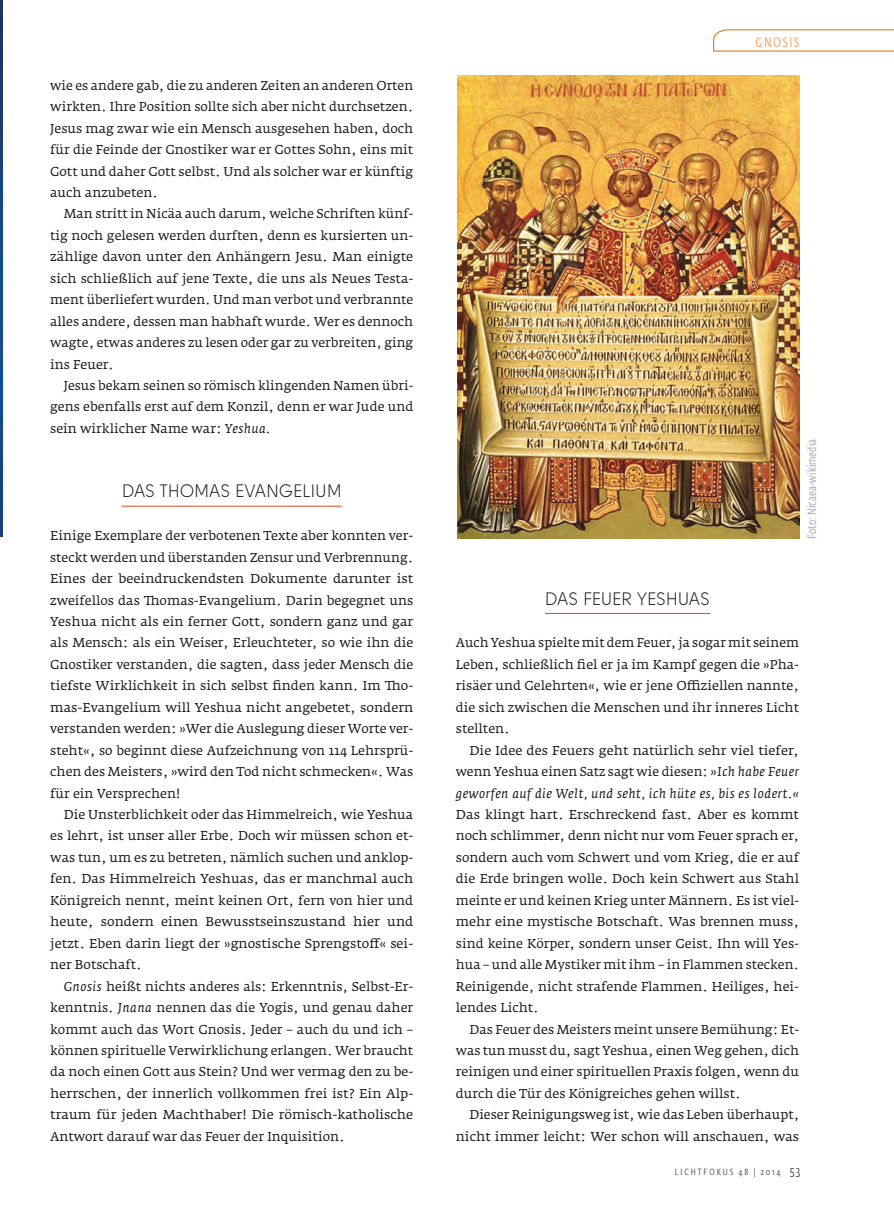
<style>
.page{position:relative;width:894px;height:1211px;background:#fff}
.page>*{position:absolute;margin:0;border:0;box-sizing:border-box;transform-origin:0 0}
.t1{font:18px "Solomon";letter-spacing:-.01em;color:#1d1d1b}
.t2{font:13.5px "Fedra Sans Cond Std";letter-spacing:.11em;color:#f6a669}
.t3{font:12.75px/21.5px "Fedra Serif A Std";color:#1d1d1b;text-align:justify}
.t4{font:12px "Fedra Sans Cond Std";letter-spacing:.01em;color:#aeaeae}
.t5{font:9px "Fedra Sans Cond Std";letter-spacing:.23em;color:#575756}
.s1{font-style:italic}
.s2{font-size:12.75px}
</style>
<div class="page">
<img style="left:0;top:1px;width:2px;height:536px">
<hr style="left:122px;top:506px;width:220px;height:1px;background:#e8441c">
<hr style="left:545px;top:613px;width:165px;height:1px;background:#e8441c">
<img style="left:457px;top:75px;width:342px;height:464px">
<svg style="left:713px;top:29px;width:180px;height:23px"></svg>
<p class="t3" style="left:50px;top:75px;width:364px">wie es andere gab, die zu anderen Zeiten an anderen Orten wirkten. Ihre Position sollte sich aber nicht durchsetzen.<br>Jesus mag zwar wie ein Mensch ausgesehen haben, doch für die Feinde der Gnostiker war er Gottes Sohn, eins mit Gott und daher Gott selbst. Und als solcher war er künftig auch anzubeten.</p>
<p class="t3" style="left:50px;top:203px;width:364px;text-indent:13px">Man stritt in Nicäa auch darum, welche Schriften künf&shy;tig noch gelesen werden durften, denn es kursierten un&shy;zählige davon unter den Anhängern Jesu. Man einigte sich schließlich auf jene Texte, die uns als Neues Testa&shy;ment überliefert wurden. Und man verbot und verbrannte alles andere, dessen man habhaft wurde. Wer es dennoch wagte, etwas anderes zu lesen oder gar zu verbreiten, ging ins Feuer.</p>
<p class="t3" style="left:50px;top:375px;width:365px;text-indent:13px">Jesus bekam seinen so römisch klingenden Namen übri&shy;gens ebenfalls erst auf dem Konzil, denn er war Jude und sein wirklicher Name war: <span class="s1">Yeshua.</span></p>
<h1 class="t1" style="left:122px;top:481px;width:78px">DAS TH OMAS</h1>
<h1 class="t1" style="left:235px;top:481px;width:50px">EVANGEL</h1>
<h1 class="t1" style="left:310px;top:481px;width:29px">IUM</h1>
<p class="t3" style="left:50px;top:525px;width:364px">Einige Exemplare der verbotenen Texte aber konnten ver&shy;steckt werden und überstanden Zensur und Verbrennung.<br>Eines der beeindruckendsten Dokumente darunter ist zweifellos das Thomas-Evangelium. Darin begegnet uns Yeshua nicht als ein ferner Gott, sondern ganz und gar als Mensch: als ein Weiser, Erleuchteter, so wie ihn die Gnostiker verstanden, die sagten, dass jeder Mensch die tiefste Wirklichkeit in sich selbst finden kann. Im Tho&shy;mas-Evangelium will Yeshua nicht angebetet, sondern verstanden werden: »Wer die Auslegung dieser Worte ver&shy;steht«, so beginnt diese Aufzeichnung von 114 Lehrsprü&shy;chen des Meisters, »wird den Tod nicht schmecken«. Was für ein Versprechen!</p>
<p class="t3" style="left:50px;top:804px;width:364px;text-indent:14px">Die Unsterblichkeit oder das Himmelreich, wie Yeshua es lehrt, ist unser aller Erbe. Doch wir müssen schon et&shy;was tun, um es zu betreten, nämlich suchen und anklop&shy;fen. Das Himmelreich Yeshuas, das er manchmal auch Königreich nennt, meint keinen Ort, fern von hier und heute, sondern einen Bewusstseinszustand hier und jetzt. Eben darin liegt der »gnostische Sprengstoff« sei&shy;ner Botschaft.</p>
<p class="t3" style="left:50px;top:975px;width:364px;text-indent:14px"><span class="s1">Gnosis</span> heißt nichts anderes als: Erkenntnis, Selbst-Er&shy;kenntnis. <span class="s1">Jnana</span> nennen das die Yogis, und genau daher kommt auch das Wort Gnosis. Jeder – auch du und ich – können spirituelle Verwirklichung erlangen. Wer braucht da noch einen Gott aus Stein? Und wer vermag den zu be&shy;herrschen, der innerlich vollkommen frei ist? Ein Alp&shy;traum für jeden Machthaber! Die römisch-katholische Antwort darauf war das Feuer der Inquisition.</p>
<p class="t2" style="left:755px;top:34px;width:45px">GNOSIS</p>
<p class="t4" style="left:804px;top:539px;width:101px;rotate:-90deg">FOTO: NICAEA-WIKIMEDIA</p>
<h1 class="t1" style="left:545px;top:589px;width:106px">DAS FEUER YESH</h1>
<h1 class="t1" style="left:677px;top:589px;width:18px">UAS</h1>
<p class="t3" style="left:456px;top:632px;width:345px">Auch Yeshua spielte mit dem Feuer, ja sogar mit seinem Leben, schließlich fiel er ja im Kampf gegen die »Pha&shy;risäer und Gelehrten«, wie er jene Offiziellen nannte, die sich zwischen die Menschen und ihr inneres Licht stellten.</p>
<p class="t3" style="left:456px;top:739px;width:345px;text-indent:13px">Die Idee des Feuers geht natürlich sehr viel tiefer, wenn Yeshua einen Satz sagt wie diesen: <span class="s1">»Ich habe Feuer geworfen auf die Welt, und seht, ich hüte es, bis es lodert.«</span></p>
<p class="t3" style="left:456px;top:804px;width:345px">Das klingt hart. Erschreckend fast. Aber es kommt noch schlimmer, denn nicht nur vom Feuer sprach er, sondern auch vom Schwert und vom Krieg, die er auf die Erde bringen wolle. Doch kein Schwert aus Stahl meinte er und keinen Krieg unter Männern. Es ist viel&shy;mehr eine mystische Botschaft. Was brennen muss, sind keine Körper, sondern unser Geist. Ihn will Yes&shy;hua – und alle Mystiker mit ihm – in Flammen stecken.<br>Reinigende, nicht strafende Flammen. Heiliges, hei&shy;lendes Licht.</p>
<p class="t3" style="left:456px;top:1018px;width:345px;text-indent:14px">Das Feuer des Meisters meint unsere Bemühung: Et&shy;was tun musst du, sagt Yeshua, einen Weg gehen, dich reinigen und einer spirituellen Praxis folgen, wenn du durch die Tür des Königreiches gehen willst.</p>
<p class="t3" style="left:456px;top:1104px;width:345px;text-align:right">Dieser Reinigungsweg ist, wie das Leben überhaupt, nicht immer leicht: Wer schon will anschauen, was</p>
<p class="t5" style="left:674px;top:1167px;width:127px">LICHTFOKUS 48 | 2014 <span class="s2">53</span></p>
</div>
